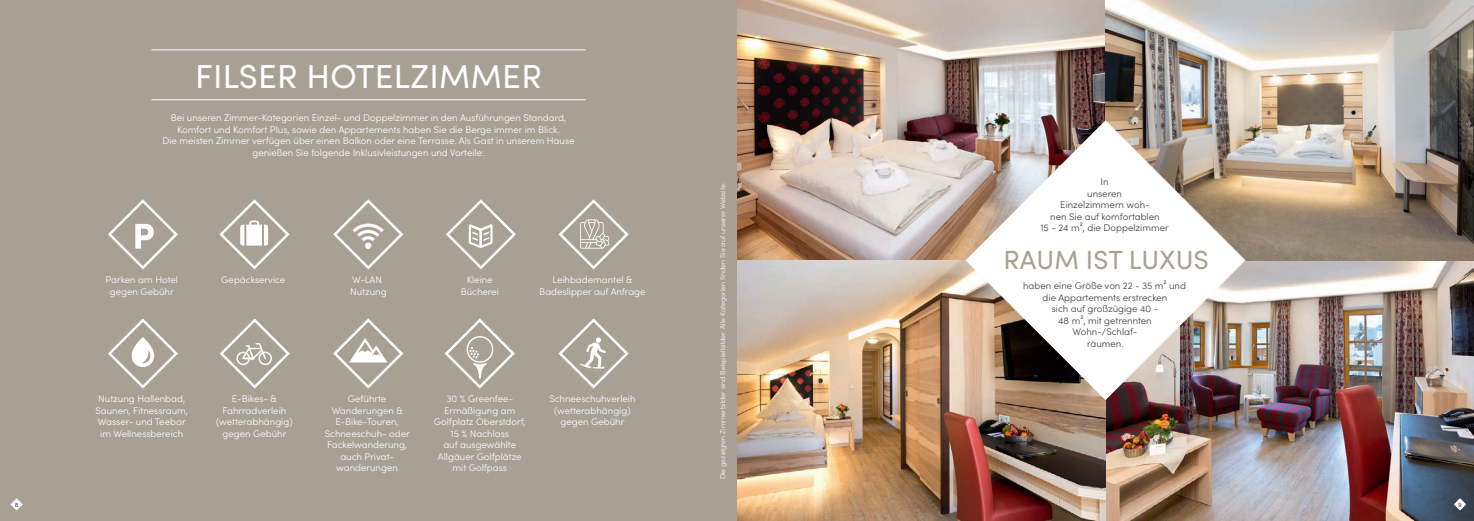
<style>
.page{position:relative;width:1474px;height:521px;background:#fff}
.page>*{position:absolute;margin:0;border:0;box-sizing:border-box;transform-origin:0 0}
.t1{font:33.25px "Sofia Pro";letter-spacing:.01em;color:#fff}
.t2{font:26.25px "Sofia Pro";letter-spacing:.01em;color:#a8a193}
.t3{font:300 9.62px/11.5px "Sofia Pro";color:#fff;text-align:center}
.t4{font:300 9.62px/11.5px "Sofia Pro";color:#3e3e3f;text-align:center}
.t5{font:300 7px "Sofia Pro";color:#fff}
.t6{font:6.12px "Sofia Pro";color:#3e3e3f}
</style>
<div class="page">
<img style="left:737px;top:0;width:736px;height:521px">
<div style="left:0;top:0;width:737px;height:521px;background:#a8a193"></div>
<svg style="left:333px;top:199px;width:71px;height:71px"></svg>
<svg style="left:444px;top:318px;width:71px;height:71px"></svg>
<svg style="left:333px;top:318px;width:71px;height:71px"></svg>
<svg style="left:108px;top:318px;width:70px;height:71px"></svg>
<img style="left:965px;top:120px;width:280px;height:280px">
<svg style="left:558px;top:318px;width:71px;height:71px"></svg>
<svg style="left:446px;top:199px;width:70px;height:71px"></svg>
<hr style="left:151px;top:50px;width:434px;height:1px;background:#fff">
<hr style="left:151px;top:100px;width:434px;height:1px;background:#fff">
<svg style="left:108px;top:199px;width:70px;height:71px"></svg>
<svg style="left:558px;top:199px;width:71px;height:71px"></svg>
<svg style="left:219px;top:199px;width:71px;height:71px"></svg>
<svg style="left:219px;top:318px;width:71px;height:71px"></svg>
<svg style="left:10px;top:498px;width:13px;height:12px"></svg>
<svg style="left:1453px;top:498px;width:12px;height:12px"></svg>
<h1 class="t1" style="left:195px;top:53px;width:348px">FILSER HOTELZIMMER</h1>
<p class="t3" style="left:162px;top:111px;width:413px">Bei unseren Zimmer-Kategorien Einzel- und Doppelzimmer in den Ausführungen Standard, Komfort und Komfort Plus, sowie den Appartements haben Sie die Berge immer im Blick.<br>Die meisten Zimmer verfügen über einen Balkon oder eine Terrasse. Als Gast in unserem Hause genießen Sie folgende Inklusivleistungen und Vorteile:</p>
<p class="t3" style="left:105px;top:273px;width:74px">Parken am Hotel gegen Gebühr</p>
<p class="t3" style="left:539px;top:273px;width:108px">Leihbademantel &amp;<br>Badeslipper auf Anfrage</p>
<p class="t3" style="left:221px;top:273px;width:65px">Gepäckservice</p>
<p class="t3" style="left:461px;top:273px;width:40px">Kleine<br>Bücherei</p>
<p class="t3" style="left:350px;top:273px;width:38px;text-align:left">W-LAN<br>Nutzung</p>
<p class="t3" style="left:95px;top:392px;width:94px">Nutzung Hallenbad,<br>Saunen, Fitnessraum,<br>Wasser- und Teebar im Wellnessbereich</p>
<p class="t3" style="left:216px;top:392px;width:78px">E-Bikes- &amp;<br>Fahrradverleih (wetterabhängig) gegen Gebühr</p>
<p class="t3" style="left:325px;top:392px;width:86px">Geführte<br>Wanderungen &amp;<br>E-Bike-Touren,<br>Schneeschuh- oder<br>Fackelwanderung, auch Privat&shy;wanderungen</p>
<p class="t3" style="left:434px;top:392px;width:93px">30 % Greenfee-<br>Ermäßigung am<br>Golfplatz Oberstdorf,<br>15 % Nachlass<br>auf ausgewählte<br>Allgäuer Golfplätze mit Golfpass</p>
<p class="t3" style="left:549px;top:392px;width:88px">Schneeschuhverleih (wetterabhängig) gegen Gebühr</p>
<p class="t5" style="left:717px;top:479px;width:298px;rotate:-90deg">Die gezeigten Zimmerbilder sind Beispielbilder. Alle Kategorien finden Sie auf unserer Website.</p>
<p class="t4" style="left:1040px;top:176px;width:130px">In<br>unseren<br>Einzelzimmern woh-<br>nen Sie auf komfortablen<br>15 - 24 m², die Doppelzimmer</p>
<h2 class="t2" style="left:1003px;top:240px;width:207px">RAUM IST LUXUS</h2>
<p class="t4" style="left:1023px;top:279px;width:164px">haben eine Größe von 22 - 35 m² und die Appartements erstrecken<br>sich auf großzügige 40 -<br>48 m², mit getrennten<br>Wohn-/Schlaf-<br>räumen.</p>
<p class="t6" style="left:15px;top:500px;width:5px">8</p>
<p class="t6" style="left:1458px;top:500px;width:5px">9</p>
</div>
